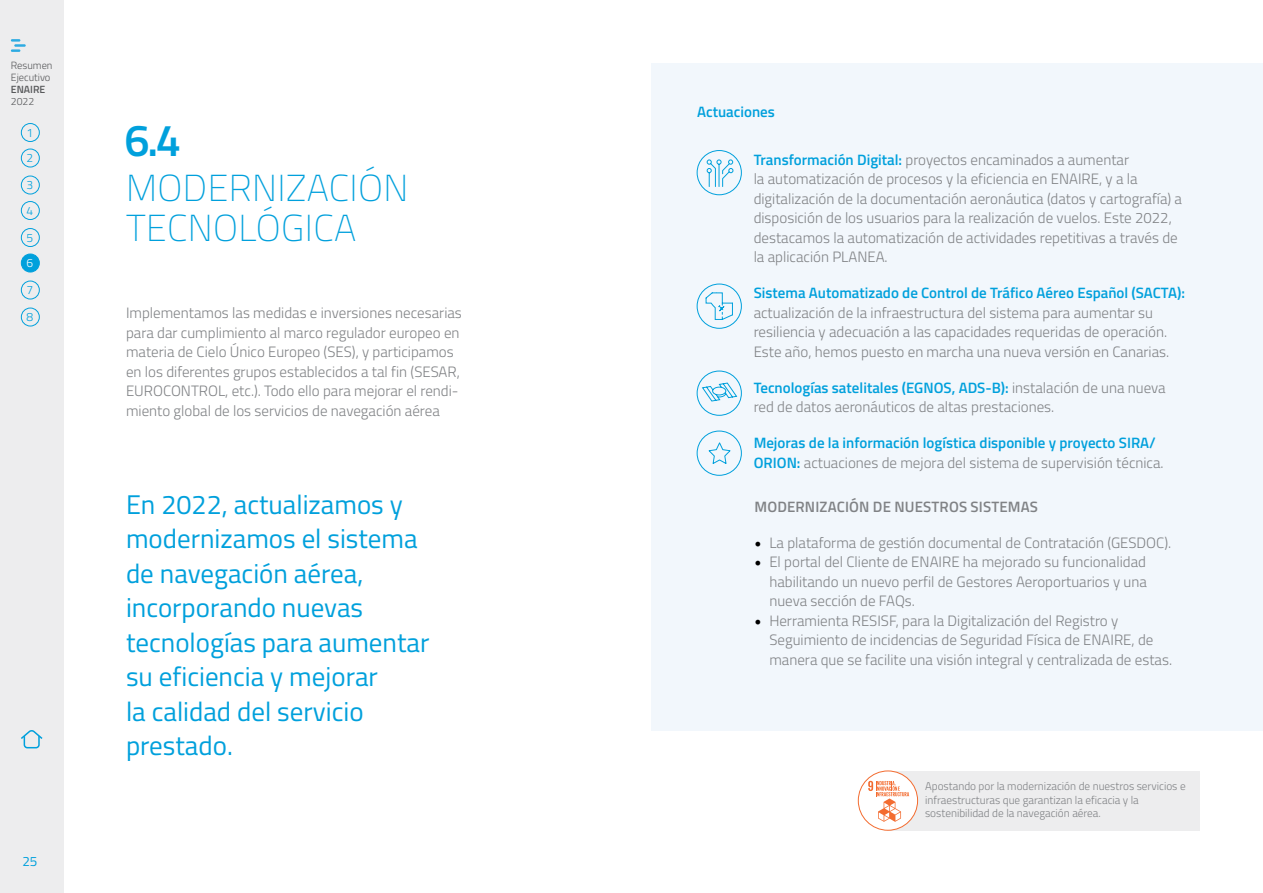
<style>
.page{position:relative;width:1263px;height:893px;background:#fff}
.page>*{position:absolute;margin:0;border:0;box-sizing:border-box;transform-origin:0 0}
.t1{font:600 45px "Titillium Web";color:#00a0dc}
.t2{font:200 37.5px/40.5px "Titillium Web";letter-spacing:.01em;color:#00a0dc}
.t3{font:27px/34.5px "Titillium Web";color:#00a0dc}
.t4{font:300 15px/19.5px "Titillium Web";color:#808285}
.t5{font:600 15px/19.5px "Titillium Web";color:#00a0dc}
.t6{font:600 15px "Titillium Web";letter-spacing:.01em;color:#808285}
.t7{font:13.5px "Titillium Web";color:#00a0dc}
.t8{font:300 12px/25.5px "Titillium Web";color:#00a0dc}
.t9{font:300 12px "Titillium Web";color:#fff}
.t10{font:300 11.25px/13.5px "Titillium Web";color:#808285}
.t11{font:300 10.5px/12px "Titillium Web";color:#58595b}
.t12{font:600 10.5px "Titillium Web";color:#58595b}
.s1{font-weight:600;color:#00a0dc}
.s2{font-weight:300;color:#808285}
.s3{font-family:"Minion Pro";font-weight:400;font-size:18px;color:#000}
</style>
<div class="page">
<div style="left:0;top:0;width:63px;height:893px;background:#ededee"></div>
<div style="left:21px;top:123px;width:19px;height:19px;border:1px solid #00a0dc;border-radius:50%"></div>
<div style="left:21px;top:149px;width:19px;height:18px;border:1px solid #00a0dc;border-radius:50%"></div>
<div style="left:21px;top:176px;width:19px;height:18px;border:1px solid #00a0dc;border-radius:50%"></div>
<div style="left:21px;top:201px;width:19px;height:19px;border:1px solid #00a0dc;border-radius:50%"></div>
<div style="left:21px;top:228px;width:19px;height:19px;border:1px solid #00a0dc;border-radius:50%"></div>
<div style="left:21px;top:254px;width:19px;height:18px;border:1px solid #00a0dc;border-radius:50%"></div>
<div style="left:21px;top:281px;width:19px;height:18px;border:1px solid #00a0dc;border-radius:50%"></div>
<div style="left:21px;top:308px;width:19px;height:18px;border:1px solid #00a0dc;border-radius:50%"></div>
<svg style="left:21px;top:730px;width:22px;height:19px"></svg>
<svg style="left:11px;top:39px;width:15px;height:13px"></svg>
<div style="left:652px;top:63px;width:611px;height:667px;background:#f2f7fc"></div>
<svg style="left:702px;top:382px;width:36px;height:20px"></svg>
<svg style="left:708px;top:442px;width:23px;height:22px"></svg>
<svg style="left:705px;top:292px;width:28px;height:28px"></svg>
<div style="left:697px;top:284px;width:45px;height:45px;border:1px solid #00a0dc;border-radius:50%"></div>
<div style="left:697px;top:150px;width:45px;height:45px;border:1px solid #00a0dc;border-radius:50%"></div>
<svg style="left:706px;top:159px;width:28px;height:28px"></svg>
<div style="left:697px;top:371px;width:45px;height:45px;border:1px solid #00a0dc;border-radius:50%"></div>
<div style="left:697px;top:431px;width:45px;height:45px;border:1px solid #00a0dc;border-radius:50%"></div>
<div style="left:21px;top:254px;width:18px;height:18px;background:#00a0dc;border-radius:50%"></div>
<div style="left:888px;top:771px;width:312px;height:60px;background:#ededee"></div>
<div style="left:858px;top:771px;width:59px;height:59px;background:#fff;border-radius:50%"></div>
<div style="left:858px;top:771px;width:60px;height:60px;border:1px solid #f36c30;border-radius:50%"></div>
<svg style="left:868px;top:781px;width:41px;height:41px"></svg>
<p class="t11" style="left:11px;top:59px;width:43px">Resumen<br>Ejecutivo</p>
<p class="t12" style="left:11px;top:82px;width:36px">ENAIRE</p>
<p class="t11" style="left:11px;top:95px;width:25px">2022</p>
<p class="t8" style="left:27px;top:119px;width:8px">1<br>2</p>
<p class="t8" style="left:27px;top:172px;width:8px">3<br>4</p>
<p class="t8" style="left:27px;top:224px;width:8px">5</p>
<p class="t9" style="left:27px;top:254px;width:8px">6</p>
<p class="t8" style="left:27px;top:277px;width:8px">7</p>
<p class="t8" style="left:27px;top:304px;width:8px">8</p>
<p class="t7" style="left:22px;top:851px;width:17px">25</p>
<p class="t1" style="left:124px;top:106px;width:58px">6.4</p>
<p class="t2" style="left:126px;top:166px;width:284px">MODERNIZACIÓN<br>TECNOLÓGICA</p>
<p class="t4" style="left:126px;top:303px;width:337px">Implementamos las medidas e inversiones necesarias para dar cumplimiento al marco regulador europeo en materia de Cielo Único Europeo (SES), y participamos en los diferentes grupos establecidos a tal fin (SESAR, EUROCONTROL, etc.). Todo ello para mejorar el rendi&shy;miento global de los servicios de navegación aérea</p>
<p class="t3" style="left:126px;top:486px;width:305px">En 2022, actualizamos y modernizamos el sistema de navegación aérea, incorporando nuevas tecnologías para aumentar su eficiencia y mejorar<br>la calidad del servicio prestado.</p>
<p class="t5" style="left:697px;top:101px;width:79px">Actuaciones</p>
<p class="t4" style="left:754px;top:149px;width:430px"><span class="s1">Transformación Digital:</span> proyectos encaminados a aumentar<br>la automatización de procesos y la eficiencia en ENAIRE, y a la digitalización de la documentación aeronáutica (datos y cartografía) a disposición de los usuarios para la realización de vuelos. Este 2022, destacamos la automatización de actividades repetitivas a través de la aplicación PLANEA.</p>
<p class="t4" style="left:754px;top:282px;width:433px"><span class="s1">Sistema Automatizado de Control de Tráfico Aéreo Español (SACTA): </span>actualización de la infraestructura del sistema para aumentar su resiliencia y adecuación a las capacidades requeridas de operación.<br>Este año, hemos puesto en marcha una nueva versión en Canarias.</p>
<p class="t4" style="left:754px;top:377px;width:414px"><span class="s1">Tecnologías satelitales (EGNOS, ADS-B):</span> instalación de una nueva red de datos aeronáuticos de altas prestaciones.</p>
<p class="t5" style="left:754px;top:432px;width:411px">Mejoras de la información logística disponible y proyecto SIRA/<br>ORION: <span class="s2">actuaciones de mejora del sistema de supervisión técnica.</span></p>
<p class="t6" style="left:754px;top:495px;width:285px">MODERNIZACIÓN DE NUESTROS SISTEMAS</p>
<p class="t4" style="left:754px;top:532px;width:418px"><span class="s3">•</span> La plataforma de gestión documental de Contratación (GESDOC).</p>
<p class="t4" style="left:769px;top:552px;width:379px;text-align:justify;text-indent:-15px"><span class="s3">•</span> El portal del Cliente de ENAIRE ha mejorado su funcionalidad habilitando un nuevo perfil de Gestores Aeroportuarios y una nueva sección de FAQs.</p>
<p class="t4" style="left:769px;top:610px;width:404px;text-indent:-15px"><span class="s3">•</span> Herramienta RESISF, para la Digitalización del Registro y<br>Seguimiento de incidencias de Seguridad Física de ENAIRE, de manera que se facilite una visión integral y centralizada de estas.</p>
<p class="t10" style="left:925px;top:779px;width:262px">Apostando por la modernización de nuestros servicios e</p>
<p class="t10" style="left:925px;top:792px;width:215px">infraestructuras que garantizan la eficacia y la sostenibilidad de la navegación aérea.</p>
</div>
